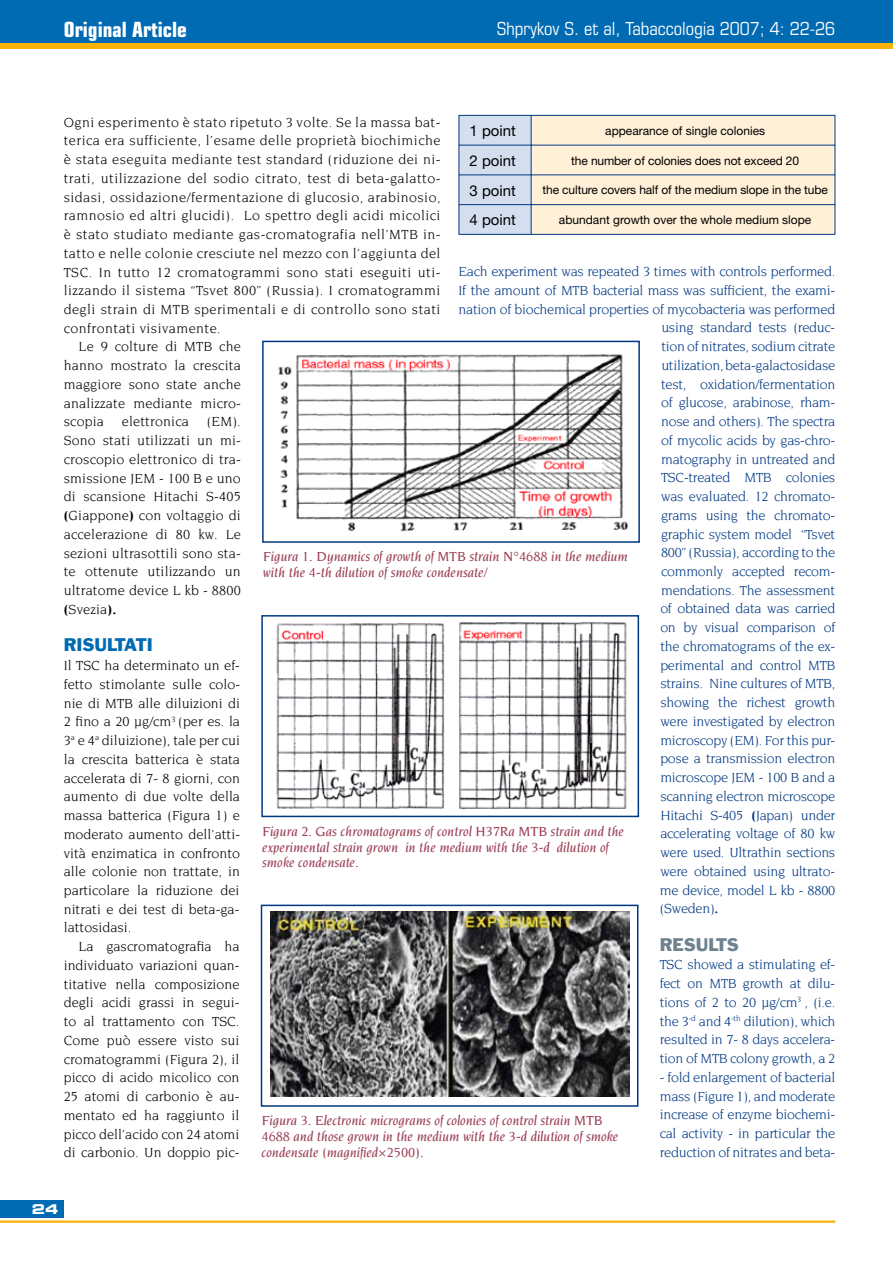
<style>
.page{position:relative;width:893px;height:1263px;background:#fff}
.page>*{position:absolute;margin:0;border:0;box-sizing:border-box;transform-origin:0 0}
.t1{font:700 condensed 21px "Eurostile";color:#fff}
.t2{font:condensed 18px "Eurostile";color:#fff}
.t3{font:16.8px "Franklin Gothic BT";color:#006ab2}
.t4{font:16.8px "Franklin Gothic BT";color:#6e8290}
.t5{font:15px "Helvetica Neue";color:#000}
.t6{font:14.25px/18.8px "Novarese";letter-spacing:.03em;color:#000;text-align:justify}
.t7{font:14.25px/18.8px "Novarese";letter-spacing:-.02em;color:#003882;text-align:justify}
.t8{font:italic 500 14.25px/15.8px "Novarese";color:#9d4257}
.t9{font:14.25px "Novarese";letter-spacing:.01em;color:#000}
.t10{font:13.5px "Eurostile Bold Extended Two";color:#fff}
.t11{font:12px "Helvetica Neue";letter-spacing:-.01em;color:#000}
.s1{font-weight:700}
</style>
<div class="page">
<hr style="left:0;top:1221px;width:835px;height:2px;background:#f9b207">
<div style="left:0;top:1200px;width:64px;height:17px;background:#006ab2"></div>
<div style="left:0;top:0;width:893px;height:43px;background:#006ab2"></div>
<div style="left:0;top:43px;width:893px;height:6px;background:#f9b207"></div>
<img style="left:278px;top:354px;width:350px;height:178px">
<div style="left:262px;top:341px;width:378px;height:202px;border:2px solid #003882"></div>
<img style="left:276px;top:622px;width:351px;height:188px">
<div style="left:261px;top:615px;width:378px;height:202px;border:2px solid #003882"></div>
<img style="left:270px;top:911px;width:359px;height:186px">
<div style="left:261px;top:905px;width:377px;height:202px;border:2px solid #003882"></div>
<hr style="left:458px;top:234px;width:73px;height:1px;background:#003882">
<hr style="left:531px;top:234px;width:304px;height:1px;background:#003882">
<svg style="left:458px;top:115px;width:377px;height:119px;background:#ece5d8"></svg>
<h1 class="t1" style="left:64px;top:22px;width:125px">Original Article</h1>
<p class="t2" style="left:497px;top:22px;width:340px">Shprykov S. et al, Tabaccologia 2007; 4: 22-26</p>
<p class="t6" style="left:64px;top:113px;width:378px">Ogni esperimento è stato ripetuto 3 volte. Se la massa bat-</p>
<p class="t6" style="left:64px;top:132px;width:378px">terica era sufficiente, l’esame delle proprietà biochimiche</p>
<p class="t6" style="left:64px;top:151px;width:378px">è stata eseguita mediante test standard (riduzione dei ni-</p>
<p class="t6" style="left:64px;top:170px;width:378px">trati, utilizzazione del sodio citrato, test di beta-galatto-</p>
<p class="t6" style="left:64px;top:188px;width:378px">sidasi, ossidazione/fermentazione di glucosio, arabinosio,</p>
<p class="t6" style="left:64px;top:207px;width:378px">ramnosio ed altri glucidi). Lo spettro degli acidi micolici</p>
<p class="t6" style="left:64px;top:226px;width:378px">è stato studiato mediante gas-cromatografia nell’MTB in-</p>
<p class="t6" style="left:64px;top:245px;width:378px">tatto e nelle colonie cresciute nel mezzo con l’aggiunta del</p>
<p class="t6" style="left:64px;top:263px;width:378px">TSC. In tutto 12 cromatogrammi sono stati eseguiti uti-</p>
<p class="t6" style="left:64px;top:282px;width:378px">lizzando il sistema “Tsvet 800” (Russia). I cromatogrammi</p>
<p class="t6" style="left:64px;top:301px;width:378px">degli strain di MTB sperimentali e di controllo sono stati</p>
<p class="t6" style="left:64px;top:320px;width:159px">confrontati visivamente.</p>
<p class="t9" style="left:79px;top:341px;width:164px">Le 9 colture di MTB che</p>
<p class="t9" style="left:64px;top:360px;width:179px">hanno mostrato la crescita</p>
<p class="t9" style="left:64px;top:378px;width:179px">maggiore sono state anche</p>
<p class="t9" style="left:64px;top:397px;width:179px">analizzate mediante micro-</p>
<p class="t9" style="left:64px;top:416px;width:179px">scopia elettronica (EM).</p>
<p class="t9" style="left:64px;top:435px;width:179px">Sono stati utilizzati un mi-</p>
<p class="t9" style="left:64px;top:453px;width:179px">croscopio elettronico di tra-</p>
<p class="t9" style="left:64px;top:472px;width:179px">smissione JEM - 100 B e uno</p>
<p class="t9" style="left:64px;top:491px;width:179px">di scansione Hitachi S-405</p>
<p class="t9" style="left:64px;top:510px;width:179px"><span class="s1">(</span>Giappone<span class="s1">)</span> con voltaggio di</p>
<p class="t9" style="left:64px;top:528px;width:179px">accelerazione di 80 kw. Le</p>
<p class="t9" style="left:64px;top:547px;width:179px">sezioni ultrasottili sono sta-</p>
<p class="t9" style="left:64px;top:566px;width:179px">te ottenute utilizzando un</p>
<p class="t9" style="left:64px;top:584px;width:179px">ultratome device L kb - 8800</p>
<p class="t6" style="left:64px;top:601px;width:54px"><span class="s1">(</span>Svezia<span class="s1">).</span></p>
<p class="t3" style="left:64px;top:639px;width:90px">RISULTATI</p>
<p class="t6" style="left:64px;top:657px;width:178px">Il TSC ha determinato un ef&shy;fetto stimolante sulle colo&shy;nie di MTB alle diluizioni di 2 fino a 20 μg/cm<sup>3</sup> (per es. la 3<sup>a</sup> e 4<sup>a</sup> diluizione), tale per cui la crescita batterica è stata accelerata di 7- 8 giorni, con aumento di due volte della massa batterica (Figura 1) e moderato aumento dell’atti&shy;vità enzimatica in confronto alle colonie non trattate, in particolare la riduzione dei nitrati e dei test di beta-ga&shy;lattosidasi.</p>
<p class="t6" style="left:64px;top:938px;width:177px;text-indent:15px">La gascromatografia ha individuato variazioni quan&shy;titative nella composizione degli acidi grassi in segui&shy;to al trattamento con TSC.<br>Come può essere visto sui cromatogrammi (Figura 2), il picco di acido micolico con 25 atomi di carbonio è au&shy;mentato ed ha raggiunto il picco dell’acido con 24 atomi di carbonio. Un doppio pic-</p>
<p class="t5" style="left:469px;top:125px;width:48px">1 point</p>
<p class="t11" style="left:605px;top:126px;width:161px">appearance of single colonies</p>
<p class="t5" style="left:469px;top:155px;width:48px">2 point</p>
<p class="t11" style="left:571px;top:156px;width:229px">the number of colonies does not exceed 20</p>
<p class="t5" style="left:469px;top:185px;width:48px">3 point</p>
<p class="t11" style="left:542px;top:186px;width:287px">the culture covers half of the medium slope in the tube</p>
<p class="t5" style="left:469px;top:215px;width:48px">4 point</p>
<p class="t11" style="left:559px;top:216px;width:254px">abundant growth over the whole medium slope</p>
<p class="t7" style="left:458px;top:263px;width:378px">Each experiment was repeated 3 times with controls performed.</p>
<p class="t7" style="left:458px;top:282px;width:378px">If the amount of MTB bacterial mass was sufficient, the exami-</p>
<p class="t7" style="left:458px;top:300px;width:378px">nation of biochemical properties of mycobacteria was performed</p>
<p class="t7" style="left:661px;top:319px;width:175px">using standard tests (reduc-</p>
<p class="t7" style="left:661px;top:338px;width:175px">tion of nitrates, sodium citrate</p>
<p class="t7" style="left:661px;top:357px;width:175px">utilization, beta-galactosidase</p>
<p class="t7" style="left:661px;top:375px;width:176px">test, oxidation/fermentation</p>
<p class="t7" style="left:661px;top:394px;width:176px">of glucose, arabinose, rham-</p>
<p class="t7" style="left:661px;top:413px;width:176px">nose and others). The spectra</p>
<p class="t7" style="left:661px;top:432px;width:176px">of mycolic acids by gas-chro-</p>
<p class="t7" style="left:661px;top:450px;width:176px">matography in untreated and</p>
<p class="t7" style="left:661px;top:469px;width:176px">TSC-treated MTB colonies</p>
<p class="t7" style="left:661px;top:488px;width:176px">was evaluated. 12 chromato-</p>
<p class="t7" style="left:661px;top:507px;width:176px">grams using the chromato-</p>
<p class="t7" style="left:661px;top:525px;width:176px">graphic system model “Tsvet</p>
<p class="t7" style="left:661px;top:544px;width:176px">800” (Russia), according to the</p>
<p class="t7" style="left:661px;top:563px;width:176px">commonly accepted recom-</p>
<p class="t7" style="left:661px;top:582px;width:176px">mendations. The assessment</p>
<p class="t7" style="left:660px;top:600px;width:176px">of obtained data was carried</p>
<p class="t7" style="left:660px;top:619px;width:176px">on by visual comparison of</p>
<p class="t7" style="left:660px;top:638px;width:176px">the chromatograms of the ex-</p>
<p class="t7" style="left:660px;top:657px;width:176px">perimental and control MTB</p>
<p class="t7" style="left:660px;top:675px;width:176px">strains. Nine cultures of MTB,</p>
<p class="t7" style="left:660px;top:694px;width:176px">showing the richest growth</p>
<p class="t7" style="left:660px;top:713px;width:176px">were investigated by electron</p>
<p class="t7" style="left:660px;top:732px;width:176px">microscopy (EM). For this pur-</p>
<p class="t7" style="left:660px;top:750px;width:176px">pose a transmission electron</p>
<p class="t7" style="left:660px;top:769px;width:176px">microscope JEM - 100 B and a</p>
<p class="t7" style="left:660px;top:788px;width:176px">scanning electron microscope</p>
<p class="t7" style="left:660px;top:807px;width:176px">Hitachi S-405 <span class="s1">(</span>Japan) under</p>
<p class="t7" style="left:660px;top:825px;width:176px">accelerating voltage of 80 kw</p>
<p class="t7" style="left:660px;top:844px;width:176px">were used. Ultrathin sections</p>
<p class="t7" style="left:660px;top:863px;width:176px">were obtained using ultrato-</p>
<p class="t7" style="left:660px;top:882px;width:177px">me device, model L kb - 8800</p>
<p class="t7" style="left:660px;top:900px;width:60px">(Sweden)<span class="s1">.</span></p>
<p class="t4" style="left:660px;top:938px;width:81px">RESULTS</p>
<p class="t7" style="left:660px;top:956px;width:177px">TSC showed a stimulating ef&shy;fect on MTB growth at dilu&shy;tions of 2 to 20 μg/cm<sup>3</sup> , (i.e. the 3<sup>-d</sup> and 4<sup>-th</sup> dilution), which resulted in 7- 8 days accelera&shy;tion of MTB colony growth, a 2</p>
<p class="t7" style="left:660px;top:1069px;width:177px">- fold enlargement of bacterial mass (Figure 1), and moderate increase of enzyme biochemi&shy;cal activity - in particular the reduction of nitrates and beta-</p>
<p class="t8" style="left:263px;top:550px;width:366px">Figura 1. Dynamics of growth of MTB strain N°4688 in the medium with the 4-th dilution of smoke condensate/</p>
<p class="t8" style="left:262px;top:824px;width:363px">Figura 2. Gas chromatograms of control H37Ra MTB strain and the experimental strain grown in the medium with the 3-d dilution of smoke condensate.</p>
<p class="t8" style="left:262px;top:1114px;width:358px">Figura 3. Electronic micrograms of colonies of control strain MTB<br>4688 and those grown in the medium with the 3-d dilution of smoke condensate (magnified×2500).</p>
<p class="t10" style="left:32px;top:1204px;width:28px">24</p>
</div>
